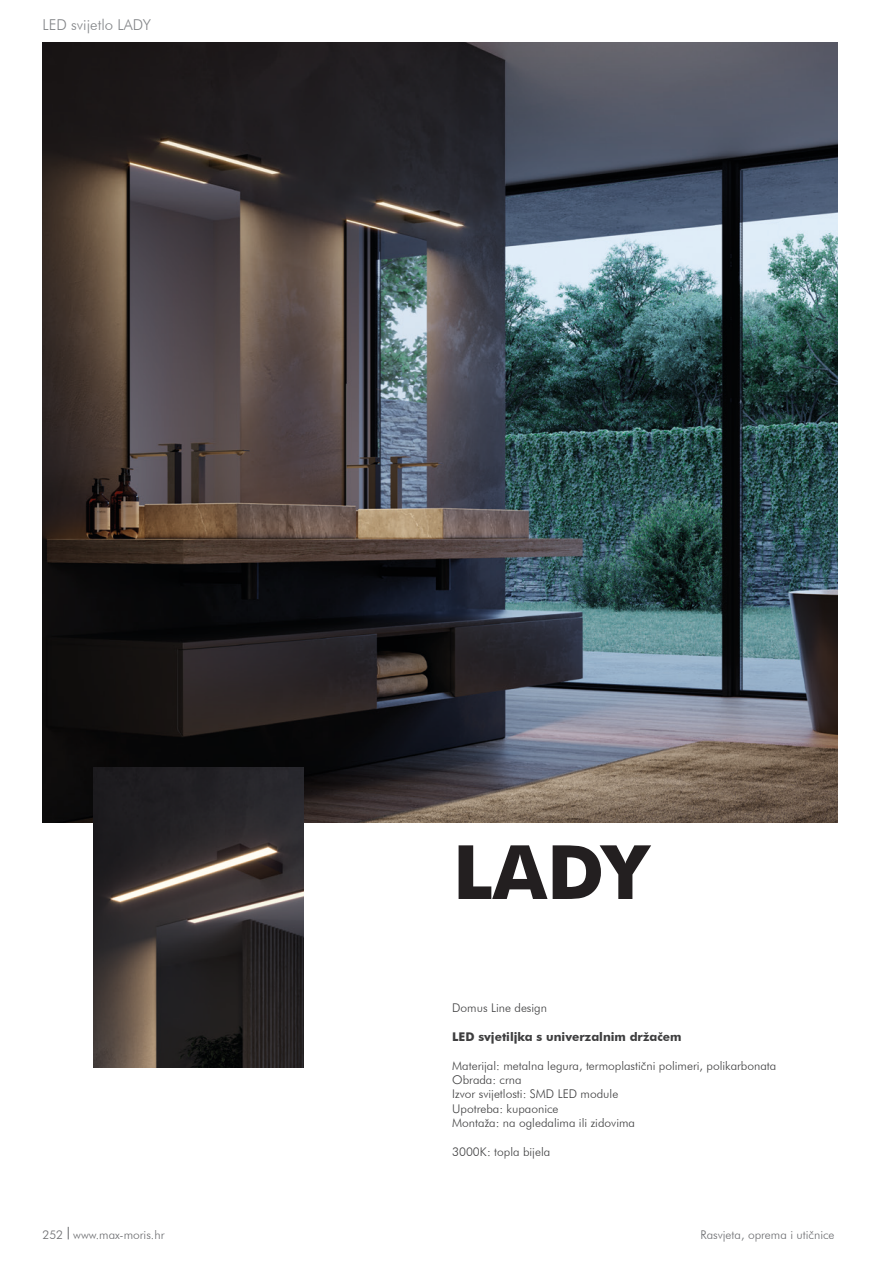
<style>
.page{position:relative;width:893px;height:1263px;background:#fff}
.page>*{position:absolute;margin:0;border:0;box-sizing:border-box;transform-origin:0 0}
.t1{font:700 75px "Futura BT";color:#231f20}
.t2{font:300 15px "Futura BT";color:#848689}
.t3{font:300 12px "Futura BT";color:#3e3e3f}
.t4{font:300 12px "Futura BT";color:#6c6d70}
.t5{font:700 12px "Futura BT";color:#3e3e3f}
</style>
<div class="page">
<img style="left:43px;top:43px;width:795px;height:780px">
<img style="left:94px;top:767px;width:209px;height:300px">
<svg style="left:68px;top:1227px;width:1px;height:12px"></svg>
<p class="t2" style="left:43px;top:15px;width:110px">LED svijetlo LADY</p>
<p class="t1" style="left:453px;top:827px;width:196px">LADY</p>
<p class="t3" style="left:452px;top:1000px;width:96px">Domus Line design</p>
<p class="t5" style="left:452px;top:1029px;width:231px">LED svjetiljka s univerzalnim držačem</p>
<p class="t3" style="left:452px;top:1058px;width:326px">Materijal: metalna legura, termoplastični polimeri, polikarbonata</p>
<p class="t3" style="left:452px;top:1072px;width:71px">Obrada: crna</p>
<p class="t3" style="left:452px;top:1087px;width:168px">Izvor svijetlosti: SMD LED module</p>
<p class="t3" style="left:452px;top:1101px;width:108px">Upotreba: kupaonice</p>
<p class="t3" style="left:452px;top:1116px;width:184px">Montaža: na ogledalima ili zidovima</p>
<p class="t3" style="left:452px;top:1144px;width:100px">3000K: topla bijela</p>
<p class="t4" style="left:43px;top:1227px;width:123px">252 www.max-moris.hr</p>
<p class="t4" style="left:701px;top:1228px;width:135px">Rasvjeta, oprema i utičnice</p>
</div>
